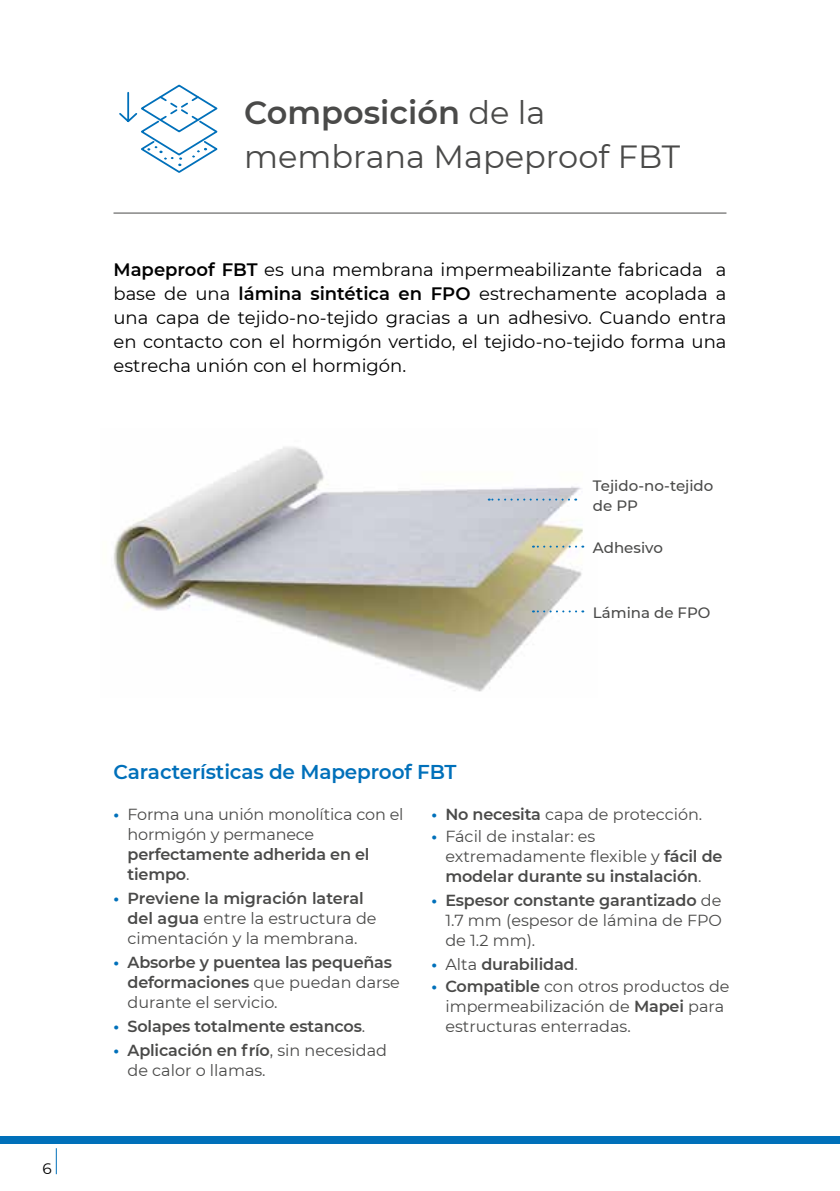
<style>
.page{position:relative;width:840px;height:1191px;background:#fff}
.page>*{position:absolute;margin:0;border:0;box-sizing:border-box;transform-origin:0 0}
.t1{font:32px/43.8px "Montserrat";color:#4a4a49}
.t2{font:600 20px "Montserrat";letter-spacing:-.005em;color:#0070ba}
.t3{font:18px/24px "Montserrat";color:#000;text-align:justify}
.t4{font:16px/20px "Montserrat";color:#4a4a49}
.t5{font:600 16px/20px "Montserrat";letter-spacing:-.01em;color:#4a4a49}
.t6{font:15.2px "Montserrat";color:#000}
.t7{font:500 15px/20px "Montserrat";color:#4a4a49}
.s1{font-weight:600}
.s2{font-weight:700;color:#0070ba}
.s3{font-weight:400}
</style>
<div class="page">
<div style="left:0;top:1135px;width:839px;height:8px;background:#0070ba"></div>
<svg style="left:56px;top:1148px;width:1px;height:26px"></svg>
<img style="left:114px;top:447px;width:471px;height:245px">
<hr style="left:113px;top:213px;width:613px;height:1px;background:#4a4a49">
<svg style="left:119px;top:84px;width:99px;height:89px"></svg>
<svg style="left:488px;top:498px;width:80px;height:2px"></svg>
<svg style="left:532px;top:545px;width:44px;height:2px"></svg>
<svg style="left:532px;top:610px;width:44px;height:2px"></svg>
<p class="t6" style="left:43px;top:1158px;width:11px">6</p>
<h1 class="t1" style="left:244px;top:90px;width:437px"><span class="s1">Composición</span> de la membrana Mapeproof FBT</h1>
<p class="t3" style="left:113px;top:257px;width:614px"><span class="s1">Mapeproof FBT</span> es una membrana impermeabilizante fabricada a base de una <span class="s1">lámina sintética en FPO</span> estrechamente acoplada a una capa de tejido-no-tejido gracias a un adhesivo. Cuando entra en contacto con el hormigón vertido, el tejido-no-tejido forma una estrecha unión con el hormigón.</p>
<p class="t7" style="left:592px;top:475px;width:122px">Tejido-no-tejido de PP</p>
<p class="t7" style="left:592px;top:537px;width:71px">Adhesivo</p>
<p class="t7" style="left:592px;top:602px;width:119px">Lámina de FPO</p>
<p class="t2" style="left:113px;top:757px;width:344px">Características de Mapeproof FBT</p>
<p class="t4" style="left:127px;top:804px;width:277px;text-indent:-14px"><span class="s2">•</span> Forma una unión monolítica con el hormigón y permanece</p>
<p class="t5" style="left:127px;top:844px;width:243px">perfectamente adherida en el tiempo<span class="s3">.</span></p>
<p class="t4" style="left:127px;top:888px;width:250px;text-indent:-14px"><span class="s2">•</span> <span class="s1">Previene la migración lateral del agua</span> entre la estructura de cimentación y la membrana.</p>
<p class="t5" style="left:127px;top:952px;width:274px;text-indent:-14px"><span class="s2">•</span> Absorbe y puentea las pequeñas deformaciones <span class="s3">que puedan darse durante el servicio.</span></p>
<p class="t5" style="left:113px;top:1016px;width:253px"><span class="s2">•</span> Solapes totalmente estancos<span class="s3">.</span></p>
<p class="t4" style="left:127px;top:1040px;width:261px;text-indent:-14px"><span class="s2">•</span> <span class="s1">Aplicación en frío</span>, sin necesidad de calor o llamas.</p>
<p class="t4" style="left:431px;top:804px;width:272px"><span class="s2">•</span> <span class="s1">No necesita</span> capa de protección.</p>
<p class="t4" style="left:445px;top:826px;width:278px;text-indent:-14px"><span class="s2">•</span> Fácil de instalar: es extremadamente flexible y <span class="s1">fácil de modelar durante su instalación</span>.</p>
<p class="t4" style="left:445px;top:890px;width:278px;text-align:justify;text-indent:-14px"><span class="s2">•</span> <span class="s1">Espesor constante garantizado</span> de 1.7 mm (espesor de lámina de FPO de 1.2 mm).</p>
<p class="t5" style="left:431px;top:954px;width:148px"><span class="s2">•</span> <span class="s3">Alta</span> durabilidad<span class="s3">.</span></p>
<p class="t4" style="left:445px;top:976px;width:285px;text-indent:-14px"><span class="s2">•</span> <span class="s1">Compatible</span> con otros productos de impermeabilización de <span class="s1">Mapei</span> para estructuras enterradas.</p>
</div>
